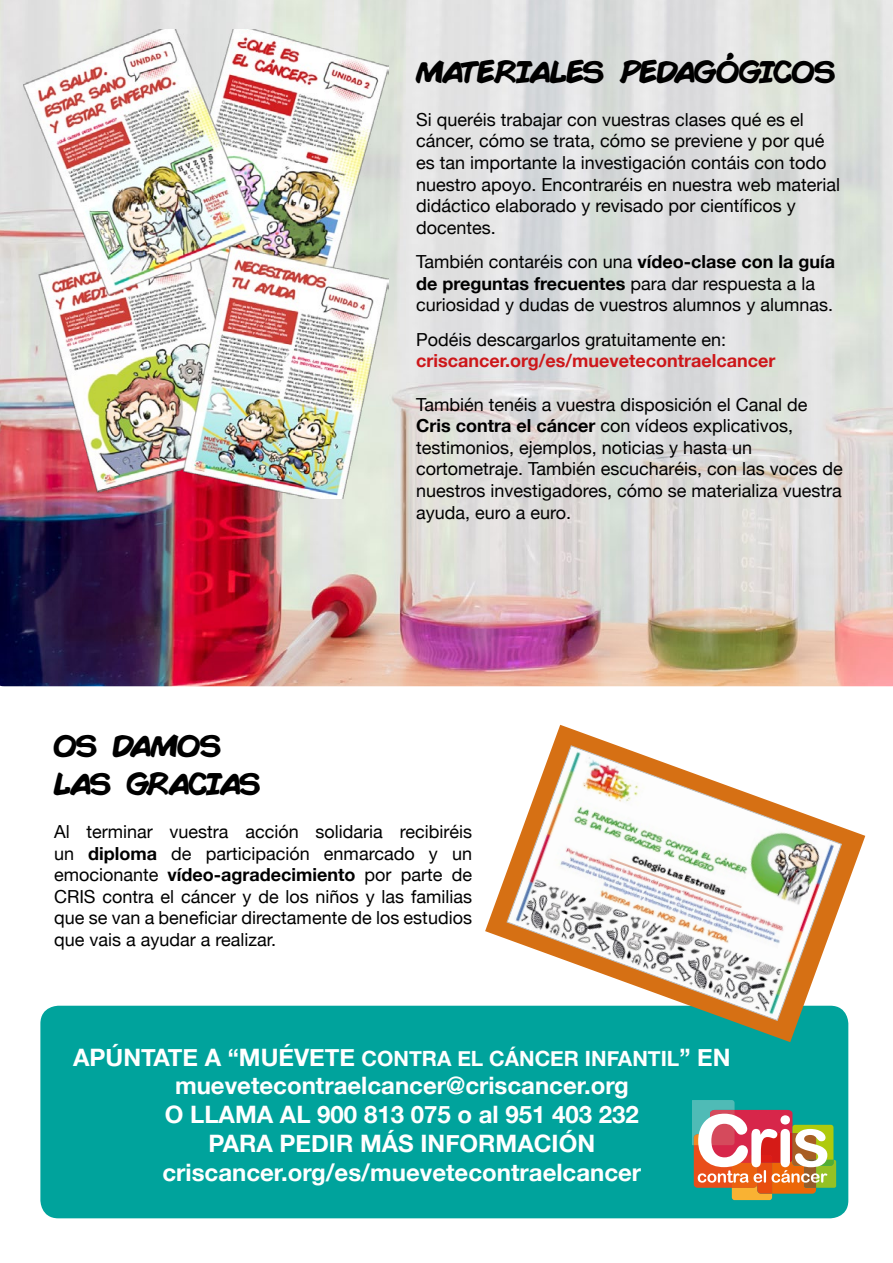
<style>
.page{position:relative;width:893px;height:1263px;background:#fff}
.page>*{position:absolute;margin:0;border:0;box-sizing:border-box;transform-origin:0 0}
.t1{font:700 30px/37.5px "Comic";letter-spacing:-.065em;color:#000}
.t2{font:700 24px/28.8px "Helvetica Neue";color:#fff;text-align:center}
.t3{font:700 21px "Helvetica Neue";color:#fff}
.t4{font:18px/21.6px "Helvetica Neue";color:#000}
.t5{font:700 18px "Helvetica Neue";color:#cd171a}
.s1{font-weight:700}
.s2{font-size:24px}
</style>
<div class="page">
<div style="left:40px;top:1006px;width:808px;height:212px;background:#00a39c;border-radius:18px"></div>
<img style="left:0;top:0;width:893px;height:686px">
<svg style="left:692px;top:1100px;width:144px;height:100px"></svg>
<svg style="left:485px;top:725px;width:380px;height:317px"></svg>
<svg style="left:506px;top:745px;width:336px;height:276px"></svg>
<img style="left:23px;top:30px;width:365px;height:469px">
<h1 class="t1" style="left:416px;top:52px;width:422px">MATERIALES PEDAGÓGICOS</h1>
<p class="t4" style="left:416px;top:108px;width:426px">Si queréis trabajar con vuestras clases qué es el cáncer, cómo se trata, cómo se previene y por qué es tan importante la investigación contáis con todo nuestro apoyo. Encontraréis en nuestra web material didáctico elaborado y revisado por científicos y docentes.</p>
<p class="t4" style="left:416px;top:251px;width:421px">También contaréis con una <span class="s1">vídeo-clase con la guía de preguntas frecuentes</span> para dar respuesta a la curiosidad y dudas de vuestros alumnos y alumnas.</p>
<p class="t4" style="left:416px;top:328px;width:311px">Podéis descargarlos gratuitamente en:</p>
<p class="t5" style="left:416px;top:350px;width:361px">criscancer.org/es/muevetecontraelcancer</p>
<p class="t4" style="left:416px;top:393px;width:428px">También tenéis a vuestra disposición el Canal de <span class="s1">Cris contra el cáncer</span> con vídeos explicativos, testimonios, ejemplos, noticias y hasta un cortometraje. También escucharéis, con las voces de nuestros investigadores, cómo se materializa vuestra ayuda, euro a euro.</p>
<h1 class="t1" style="left:54px;top:727px;width:209px">OS DAMOS<br>LAS GRACIAS</h1>
<p class="t4" style="left:54px;top:820px;width:420px;text-align:justify">Al terminar vuestra acción solidaria recibiréis un <span class="s1">diploma</span> de participación enmarcado y un emocionante <span class="s1">vídeo-agradecimiento</span> por parte de CRIS contra el cáncer y de los niños y las familias que se van a beneficiar directamente de los estudios que vais a ayudar a realizar.</p>
<p class="t3" style="left:73px;top:1045px;width:659px"><span class="s2">APÚNTATE A “MUÉVETE</span> CONTRA EL CÁNCER INFANTIL<span class="s2">” EN</span></p>
<h2 class="t2" style="left:162px;top:1071px;width:480px">muevetecontraelcancer@criscancer.org<br>O LLAMA AL 900 813 075 o al 951 403 232<br>PARA PEDIR MÁS INFORMACIÓN criscancer.org/es/muevetecontraelcancer</h2>
</div>
